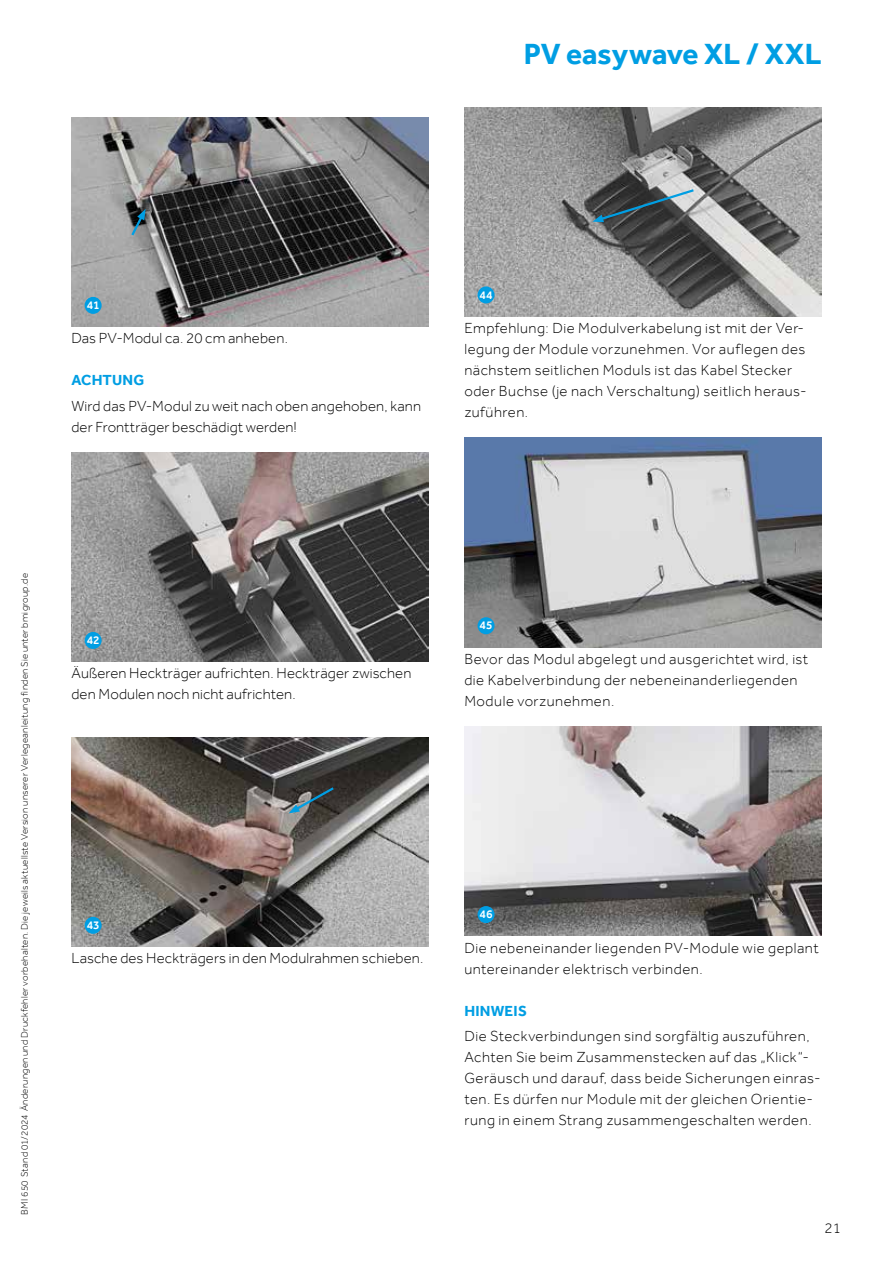
<style>
.page{position:relative;width:893px;height:1263px;background:#fff}
.page>*{position:absolute;margin:0;border:0;box-sizing:border-box;transform-origin:0 0}
.t1{font:700 30px "Effra";color:#009ee3}
.t2{font:300 15px/21px "Effra";letter-spacing:.03em;color:#000}
.t3{font:300 15px/21px "Effra";letter-spacing:.01em;color:#000}
.t4{font:700 15px "Effra";letter-spacing:.015em;color:#009ee3}
.t5{font:500 12px "Effra";color:#fff}
.t6{font:300 9.75px "Effra";letter-spacing:.025em;color:#000}
</style>
<div class="page">
<img style="left:71px;top:118px;width:358px;height:209px">
<div style="left:85px;top:297px;width:17px;height:17px;background:#009ee3;border-radius:50%"></div>
<img style="left:71px;top:453px;width:358px;height:209px">
<div style="left:85px;top:632px;width:17px;height:17px;background:#009ee3;border-radius:50%"></div>
<img style="left:71px;top:737px;width:358px;height:209px">
<div style="left:85px;top:917px;width:17px;height:17px;background:#009ee3;border-radius:50%"></div>
<img style="left:464px;top:107px;width:357px;height:209px">
<div style="left:477px;top:286px;width:18px;height:17px;background:#009ee3;border-radius:50%"></div>
<img style="left:464px;top:438px;width:357px;height:209px">
<div style="left:477px;top:617px;width:18px;height:17px;background:#009ee3;border-radius:50%"></div>
<img style="left:464px;top:727px;width:357px;height:209px">
<div style="left:477px;top:906px;width:18px;height:17px;background:#009ee3;border-radius:50%"></div>
<svg style="left:289px;top:785px;width:47px;height:28px"></svg>
<svg style="left:129px;top:209px;width:17px;height:29px"></svg>
<svg style="left:592px;top:187px;width:104px;height:35px;background:#525d62"></svg>
<h1 class="t1" style="left:524px;top:36px;width:299px">PV easywave XL / XXL</h1>
<p class="t5" style="left:87px;top:298px;width:15px">41</p>
<p class="t3" style="left:71px;top:328px;width:218px">Das PV-Modul ca. 20 cm anheben.</p>
<p class="t4" style="left:71px;top:371px;width:74px">ACHTUNG</p>
<p class="t3" style="left:71px;top:395px;width:351px">Wird das PV-Modul zu weit nach oben angehoben, kann der Frontträger beschädigt werden!</p>
<p class="t5" style="left:480px;top:287px;width:15px">44</p>
<p class="t2" style="left:464px;top:317px;width:344px">Empfehlung: Die Modulverkabelung ist mit der Ver&shy;legung der Module vorzunehmen. Vor auflegen des nächstem seitlichen Moduls ist das Kabel Stecker oder Buchse (je nach Verschaltung) seitlich heraus&shy;zuführen.</p>
<p class="t6" style="left:19px;top:1214px;width:643px;rotate:-90deg">BMI 650 Stand 01/2024 Änderungen und Druckfehler vorbehalten. Die jeweils aktuellste Version unserer Verlegeanleitung finden Sie unter bmigroup.de</p>
<p class="t5" style="left:87px;top:633px;width:15px">42</p>
<p class="t3" style="left:71px;top:663px;width:341px">Äußeren Heckträger aufrichten. Heckträger zwischen den Modulen noch nicht aufrichten.</p>
<p class="t5" style="left:87px;top:918px;width:15px">43</p>
<p class="t3" style="left:71px;top:948px;width:353px">Lasche des Heckträgers in den Modulrahmen schieben.</p>
<p class="t5" style="left:480px;top:618px;width:15px">45</p>
<p class="t2" style="left:464px;top:648px;width:345px">Bevor das Modul abgelegt und ausgerichtet wird, ist die Kabelverbindung der nebeneinanderliegenden<br>Module vorzunehmen.</p>
<p class="t5" style="left:480px;top:907px;width:15px">46</p>
<p class="t2" style="left:464px;top:937px;width:356px">Die nebeneinander liegenden PV-Module wie geplant untereinander elektrisch verbinden.</p>
<p class="t4" style="left:464px;top:1002px;width:64px">HINWEIS</p>
<p class="t2" style="left:464px;top:1025px;width:358px">Die Steckverbindungen sind sorgfältig auszuführen, Achten Sie beim Zusammenstecken auf das „Klick“- Geräusch und darauf, dass beide Sicherungen einras&shy;ten. Es dürfen nur Module mit der gleichen Orientie&shy;rung in einem Strang zusammengeschalten werden.</p>
<p class="t2" style="left:824px;top:1218px;width:18px">21</p>
</div>
